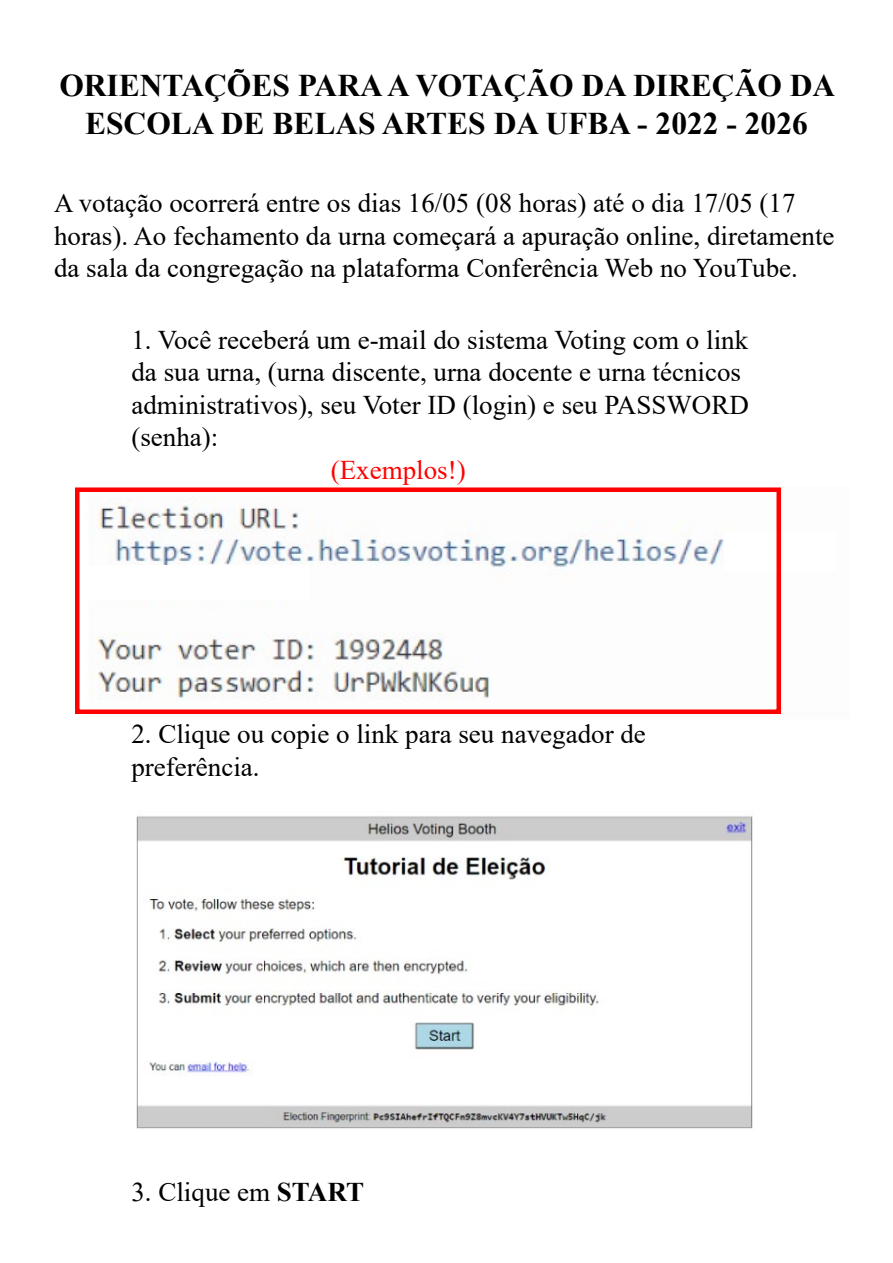
<style>
.page{position:relative;width:893px;height:1263px;background:#fff}
.page>*{position:absolute;margin:0;border:0;box-sizing:border-box;transform-origin:0 0}
.t1{font:700 31.5px/37.8px "Times New Roman";color:#000;text-align:center}
.t2{font:27px/32.4px "Times New Roman";color:#000}
.t3{font:27px "Times New Roman";color:#f00}
.s1{font-weight:700}
</style>
<div class="page">
<img style="left:92px;top:499px;width:690px;height:215px">
<img style="left:136px;top:816px;width:617px;height:313px">
<div style="left:724px;top:531px;width:111px;height:39px;background:#fff"></div>
<div style="left:86px;top:565px;width:222px;height:35px;background:#fff"></div>
<div style="left:75px;top:487px;width:706px;height:227px;border:4px solid #f00"></div>
<p class="t1" style="left:59px;top:66px;width:777px">ORIENTAÇÕES PARA A VOTAÇÃO DA DIREÇÃO DA<br>ESCOLA DE BELAS ARTES DA UFBA - 2022 - 2026</p>
<p class="t2" style="left:54px;top:186px;width:782px">A votação ocorrerá entre os dias 16/05 (08 horas) até o dia 17/05 (17 horas). Ao fechamento da urna começará a apuração online, diretamente da sala da congregação na plataforma Conferência Web no YouTube.</p>
<p class="t2" style="left:131px;top:323px;width:619px">1. Você receberá um e-mail do sistema Voting com o link da sua urna, (urna discente, urna docente e urna técnicos administrativos), seu Voter ID (login) e seu PASSWORD (senha):</p>
<p class="t3" style="left:331px;top:451px;width:136px">(Exemplos!)</p>
<p class="t2" style="left:131px;top:717px;width:516px">2. Clique ou copie o link para seu navegador de preferência.</p>
<p class="t2" style="left:131px;top:1175px;width:234px">3. Clique em <span class="s1">START</span></p>
</div>
